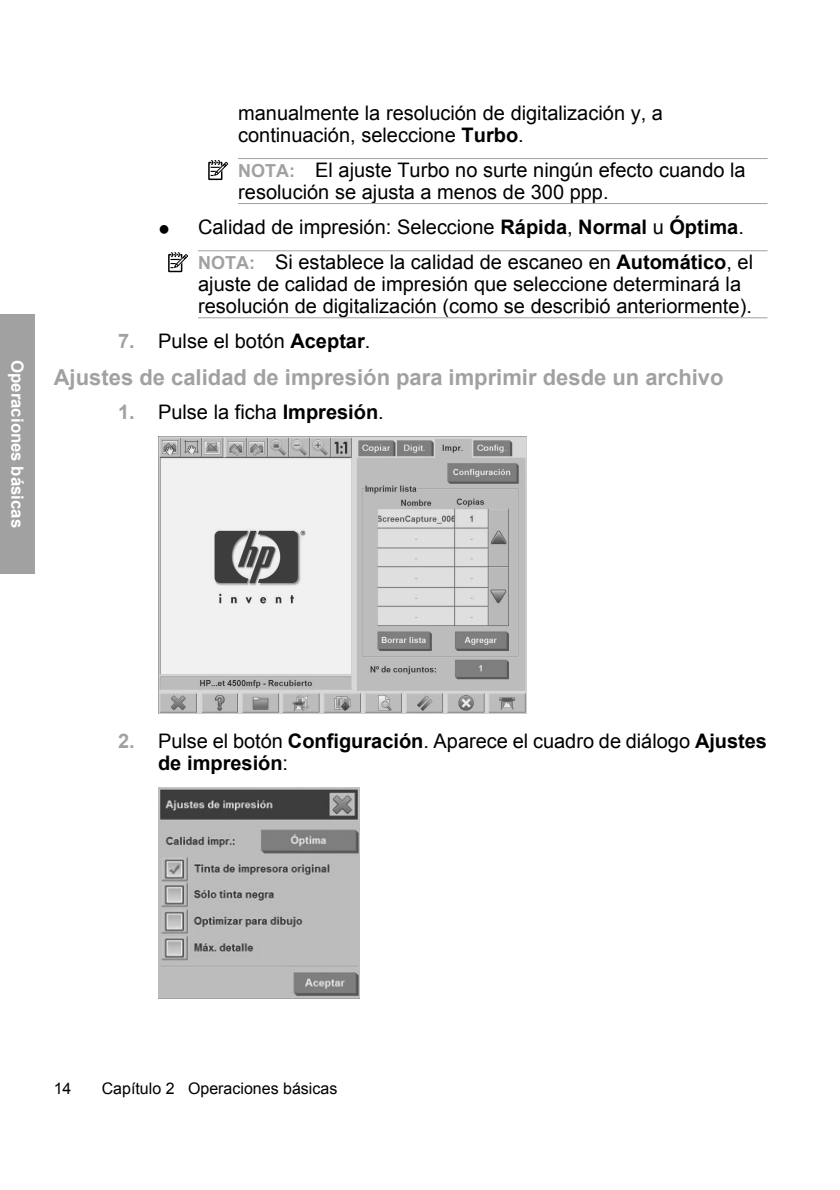
<style>
.page{position:relative;width:840px;height:1190px;background:#fff}
.page>*{position:absolute;margin:0;border:0;box-sizing:border-box;transform-origin:0 0}
.t1{font:700 22px "Arial";color:#a1a1a1}
.t2{font:20px/22px "Arial";color:#000}
.t3{font:700 16.8px "Arial";color:#fff}
.t4{font:16px "Arial";color:#000}
.s1{font-weight:700}
.s2{font-weight:700;font-size:18px;color:#a1a1a1}
.s3{font-family:"Tahoma"}
.s4{font-weight:700;color:#a1a1a1}
</style>
<div class="page">
<div style="left:208px;top:162px;width:14px;height:18px;border:2px solid #000"></div>
<svg style="left:210px;top:160px;width:18px;height:18px"></svg>
<hr style="left:238px;top:158px;width:30px;height:1px;background:#a1a1a1">
<hr style="left:238px;top:203px;width:30px;height:1px;background:#a1a1a1">
<hr style="left:268px;top:158px;width:499px;height:1px;background:#a1a1a1">
<hr style="left:268px;top:203px;width:499px;height:1px;background:#a1a1a1">
<div style="left:168px;top:254px;width:14px;height:18px;border:2px solid #000"></div>
<svg style="left:170px;top:252px;width:18px;height:18px"></svg>
<hr style="left:198px;top:250px;width:30px;height:1px;background:#a1a1a1">
<hr style="left:198px;top:317px;width:30px;height:1px;background:#a1a1a1">
<hr style="left:228px;top:250px;width:539px;height:1px;background:#a1a1a1">
<hr style="left:228px;top:317px;width:539px;height:1px;background:#a1a1a1">
<img style="left:158px;top:437px;width:369px;height:276px">
<img style="left:158px;top:787px;width:202px;height:212px">
<div style="left:0;top:314px;width:35px;height:260px;background:#a1a1a1"></div>
<p class="t3" style="left:27px;top:360px;width:170px;rotate:90deg">Operaciones básicas</p>
<p class="t2" style="left:238px;top:102px;width:426px">manualmente la resolución de digitalización y, a continuación, seleccione <span class="s1">Turbo</span>.</p>
<p class="t2" style="left:238px;top:159px;width:509px"><span class="s2">NOTA:</span> El ajuste Turbo no surte ningún efecto cuando la resolución se ajusta a menos de 300 ppp.</p>
<p class="t2" style="left:198px;top:210px;width:557px;line-height:35px;text-indent:-40px"><span class="s3">●</span> Calidad de impresión: Seleccione <span class="s1">Rápida</span>, <span class="s1">Normal</span> u <span class="s1">Óptima</span>.<br><span class="s2">NOTA:</span> Si establece la calidad de escaneo en <span class="s1">Automático</span>, el</p>
<p class="t2" style="left:198px;top:273px;width:555px">ajuste de calidad de impresión que seleccione determinará la resolución de digitalización (como se describió anteriormente).</p>
<p class="t2" style="left:118px;top:330px;width:254px"><span class="s4">7.</span> Pulse el botón <span class="s1">Aceptar</span>.</p>
<p class="t1" style="left:54px;top:365px;width:671px">Ajustes de calidad de impresión para imprimir desde un archivo</p>
<p class="t2" style="left:118px;top:401px;width:267px"><span class="s4">1.</span> Pulse la ficha <span class="s1">Impresión</span>.</p>
<p class="t2" style="left:158px;top:730px;width:610px;text-indent:-40px"><span class="s4">2.</span> Pulse el botón <span class="s1">Configuración</span>. Aparece el cuadro de diálogo <span class="s1">Ajustes de impresión</span>:</p>
<p class="t4" style="left:54px;top:1079px;width:19px">14</p>
<p class="t4" style="left:102px;top:1079px;width:237px">Capítulo 2 Operaciones básicas</p>
</div>
